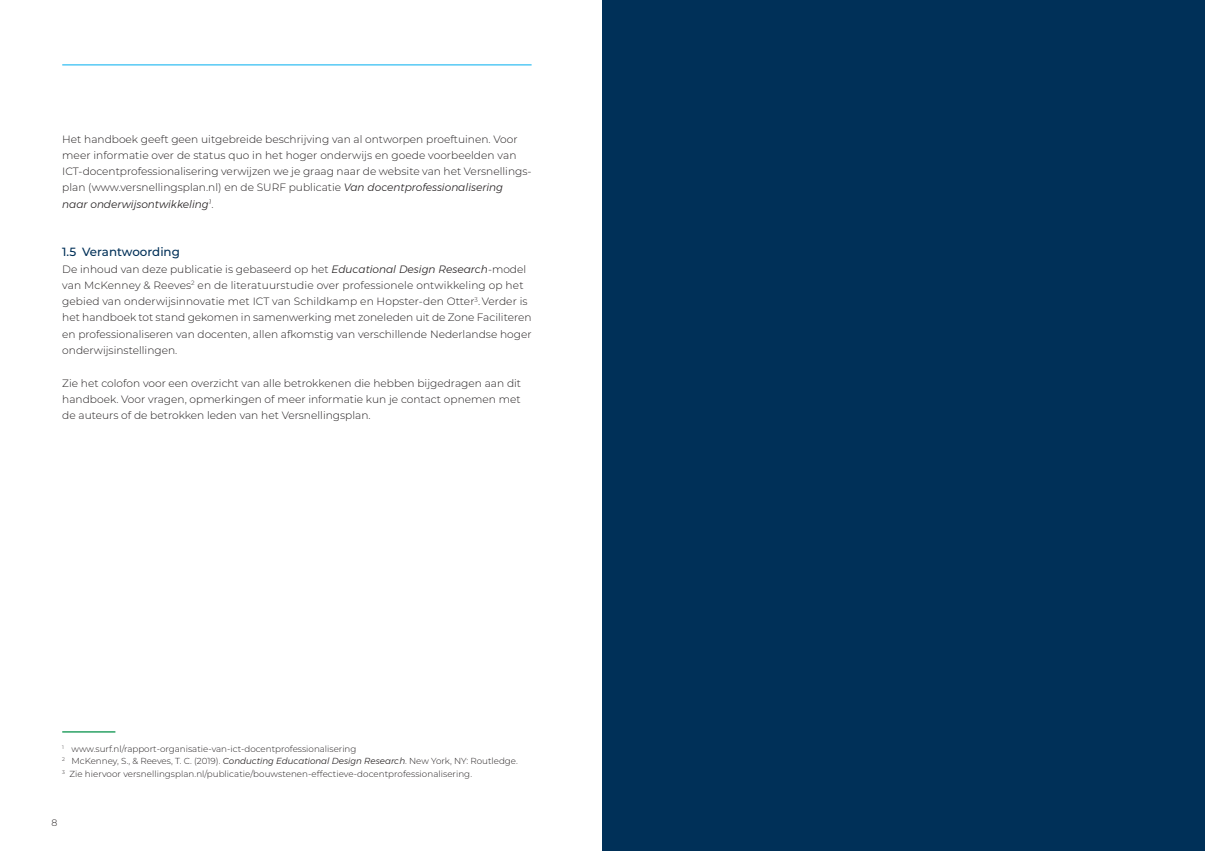
<style>
.page{position:relative;width:1205px;height:851px;background:#fff}
.page>*{position:absolute;margin:0;border:0;box-sizing:border-box;transform-origin:0 0}
.t1{font:500 11.88px "Montserrat";color:#003058}
.t2{font:300 10.62px/16.2px "Montserrat";color:#231f20}
.t3{font:300 9.38px "Montserrat";color:#231f20}
.t4{font:300 8.75px/12.5px "Montserrat";color:#231f20}
.s1{font-style:italic}
</style>
<div class="page">
<hr style="left:62px;top:731px;width:53px;height:1px;background:#008f46">
<hr style="left:62px;top:65px;width:469px;height:1px;background:#00aeef">
<div style="left:602px;top:0;width:603px;height:850px;background:#003058"></div>
<p class="t2" style="left:62px;top:130px;width:471px">Het handboek geeft geen uitgebreide beschrijving van al ontworpen proeftuinen. Voor meer informatie over de status quo in het hoger onderwijs en goede voorbeelden van ICT-docentprofessionalisering verwijzen we je graag naar de website van het Versnellings&shy;plan (www.versnellingsplan.nl) en de SURF publicatie <span class="s1">Van docentprofessionalisering<br>naar onderwijsontwikkeling</span><sup>1</sup>.</p>
<p class="t1" style="left:62px;top:244px;width:119px">1.5 Verantwoording</p>
<p class="t2" style="left:62px;top:260px;width:471px">De inhoud van deze publicatie is gebaseerd op het <span class="s1">Educational Design Research</span>-model van McKenney &amp; Reeves<sup>2</sup> en de literatuurstudie over professionele ontwikkeling op het gebied van onderwijsinnovatie met ICT van Schildkamp en Hopster-den Otter<sup>3</sup>.Verder is het handboek tot stand gekomen in samenwerking met zoneleden uit de Zone Faciliteren en professionaliseren van docenten, allen afkomstig van verschillende Nederlandse hoger onderwijsinstellingen.</p>
<p class="t2" style="left:62px;top:374px;width:460px;text-align:justify">Zie het colofon voor een overzicht van alle betrokkenen die hebben bijgedragen aan dit handboek. Voor vragen, opmerkingen of meer informatie kun je contact opnemen met de auteurs of de betrokken leden van het Versnellingsplan.</p>
<p class="t4" style="left:62px;top:741px;width:457px"><sup>1</sup> www.surf.nl/rapport-organisatie-van-ict-docentprofessionalisering<br><sup>2</sup> McKenney, S., &amp; Reeves, T. C. (2019). <span class="s1">Conducting Educational Design Research</span>. New York, NY: Routledge.<br><sup>3</sup> Zie hiervoor versnellingsplan.nl/publicatie/bouwstenen-effectieve-docentprofessionalisering.</p>
<p class="t3" style="left:51px;top:815px;width:7px">8</p>
</div>
